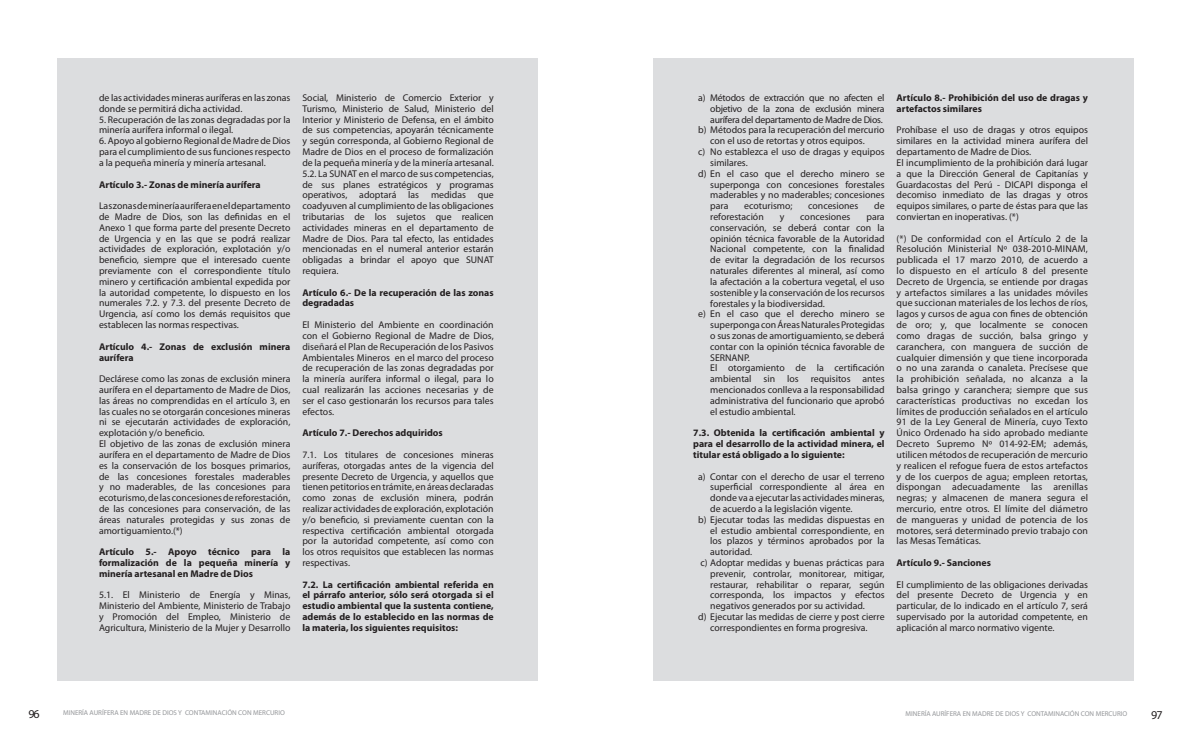
<style>
.page{position:relative;width:1191px;height:738px;background:#fff}
.page>*{position:absolute;margin:0;border:0;box-sizing:border-box;transform-origin:0 0}
.t1{font:12px "Myriad Pro";color:#231f20}
.t2{font:9.8px/10.8px "Myriad Pro";color:#231f20;text-align:justify}
.t3{font:700 9.8px/10.8px "Myriad Pro";color:#231f20}
.t4{font:7px "Myriad Pro";color:#939598}
</style>
<div class="page">
<div style="left:58px;top:58px;width:480px;height:621px;background:#dcdddf"></div>
<div style="left:653px;top:58px;width:480px;height:621px;background:#dcdddf"></div>
<p class="t2" style="left:99px;top:92px;width:193px">de las actividades mineras auríferas en las zonas donde se permitirá dicha actividad.</p>
<p class="t2" style="left:99px;top:114px;width:193px">5. Recuperación de las zonas degradadas por la minería aurífera informal o ilegal.</p>
<p class="t2" style="left:99px;top:135px;width:193px">6. Apoyo al gobierno Regional de Madre de Dios para el cumplimiento de sus funciones respecto a la pequeña minería y minería artesanal.</p>
<p class="t3" style="left:99px;top:178px;width:163px">Artículo 3.- Zonas de minería aurífera</p>
<p class="t2" style="left:99px;top:200px;width:193px">Las zonas de minería aurífera en el departamento de Madre de Dios, son las definidas en el Anexo 1 que forma parte del presente Decreto de Urgencia y en las que se podrá realizar actividades de exploración, explotación y/o beneficio, siempre que el interesado cuente previamente con el correspondiente título minero y certificación ambiental expedida por la autoridad competente, lo dispuesto en los numerales 7.2. y 7.3. del presente Decreto de Urgencia, así como los demás requisitos que establecen las normas respectivas.</p>
<p class="t3" style="left:99px;top:340px;width:193px">Artículo 4.- Zonas de exclusión minera aurífera</p>
<p class="t2" style="left:99px;top:373px;width:193px">Declárese como las zonas de exclusión minera aurífera en el departamento de Madre de Dios, las áreas no comprendidas en el artículo 3, en las cuales no se otorgarán concesiones mineras ni se ejecutarán actividades de exploración, explotación y/o beneficio.</p>
<p class="t2" style="left:99px;top:438px;width:193px">El objetivo de las zonas de exclusión minera aurífera en el departamento de Madre de Dios es la conservación de los bosques primarios, de las concesiones forestales maderables y no maderables, de las concesiones para ecoturismo, de las concesiones de reforestación, de las concesiones para conservación, de las áreas naturales protegidas y sus zonas de amortiguamiento.(*)</p>
<p class="t3" style="left:99px;top:545px;width:193px;text-align:justify">Artículo 5.- Apoyo técnico para la formalización de la pequeña minería y minería artesanal en Madre de Dios</p>
<p class="t2" style="left:99px;top:589px;width:193px">5.1. El Ministerio de Energía y Minas, Ministerio del Ambiente, Ministerio de Trabajo y Promoción del Empleo, Ministerio de Agricultura, Ministerio de la Mujer y Desarrollo</p>
<p class="t2" style="left:302px;top:92px;width:193px">Social, Ministerio de Comercio Exterior y Turismo, Ministerio de Salud, Ministerio del Interior y Ministerio de Defensa, en el ámbito de sus competencias, apoyarán técnicamente y según corresponda, al Gobierno Regional de Madre de Dios en el proceso de formalización de la pequeña minería y de la minería artesanal.</p>
<p class="t2" style="left:302px;top:168px;width:193px">5.2. La SUNAT en el marco de sus competencias, de sus planes estratégicos y programas operativos, adoptará las medidas que coadyuven al cumplimiento de las obligaciones tributarias de los sujetos que realicen actividades mineras en el departamento de Madre de Dios. Para tal efecto, las entidades mencionadas en el numeral anterior estarán obligadas a brindar el apoyo que SUNAT requiera.</p>
<p class="t3" style="left:302px;top:286px;width:193px">Artículo 6.- De la recuperación de las zonas degradadas</p>
<p class="t2" style="left:302px;top:319px;width:193px">El Ministerio del Ambiente en coordinación con el Gobierno Regional de Madre de Dios, diseñará el Plan de Recuperación de los Pasivos Ambientales Mineros en el marco del proceso de recuperación de las zonas degradadas por la minería aurífera informal o ilegal, para lo cual realizarán las acciones necesarias y de ser el caso gestionarán los recursos para tales efectos.</p>
<p class="t3" style="left:302px;top:427px;width:142px">Artículo 7.- Derechos adquiridos</p>
<p class="t2" style="left:302px;top:448px;width:193px">7.1. Los titulares de concesiones mineras auríferas, otorgadas antes de la vigencia del presente Decreto de Urgencia, y aquellos que tienen petitorios en trámite, en áreas declaradas como zonas de exclusión minera, podrán realizar actividades de exploración, explotación y/o beneficio, si previamente cuentan con la respectiva certificación ambiental otorgada por la autoridad competente, así como con los otros requisitos que establecen las normas respectivas.</p>
<p class="t3" style="left:302px;top:578px;width:193px;text-align:justify">7.2. La certificación ambiental referida en el párrafo anterior, sólo será otorgada si el estudio ambiental que la sustenta contiene, además de lo establecido en las normas de la materia, los siguientes requisitos:</p>
<p class="t2" style="left:710px;top:92px;width:176px;text-indent:-12px">a) Métodos de extracción que no afecten el objetivo de la zona de exclusión minera aurífera del departamento de Madre de Dios.</p>
<p class="t2" style="left:710px;top:124px;width:176px;text-indent:-12px">b) Métodos para la recuperación del mercurio con el uso de retortas y otros equipos.</p>
<p class="t2" style="left:710px;top:146px;width:176px;text-indent:-12px">c) No establezca el uso de dragas y equipos similares.</p>
<p class="t2" style="left:710px;top:168px;width:176px;text-indent:-12px">d) En el caso que el derecho minero se superponga con concesiones forestales maderables y no maderables; concesiones para</p>
<p class="t2" style="left:744px;top:200px;width:50px">ecoturismo;</p>
<p class="t2" style="left:808px;top:200px;width:52px">concesiones</p>
<p class="t2" style="left:874px;top:200px;width:12px">de</p>
<p class="t2" style="left:710px;top:211px;width:55px">reforestación</p>
<p class="t2" style="left:779px;top:211px;width:6px">y</p>
<p class="t2" style="left:800px;top:211px;width:52px">concesiones</p>
<p class="t2" style="left:710px;top:211px;width:176px;text-indent:156px">para conservación, se deberá contar con la opinión técnica favorable de la Autoridad Nacional competente, con la finalidad de evitar la degradación de los recursos naturales diferentes al mineral, así como la afectación a la cobertura vegetal, el uso sostenible y la conservación de los recursos forestales y la biodiversidad.</p>
<p class="t2" style="left:710px;top:308px;width:176px;text-indent:-12px">e) En el caso que el derecho minero se superponga con Áreas Naturales Protegidas o sus zonas de amortiguamiento, se deberá contar con la opinión técnica favorable de SERNANP.</p>
<p class="t2" style="left:710px;top:362px;width:176px">El otorgamiento de la certificación ambiental sin los requisitos antes mencionados conlleva a la responsabilidad administrativa del funcionario que aprobó el estudio ambiental.</p>
<p class="t3" style="left:693px;top:427px;width:193px;text-align:justify">7.3. Obtenida la certificación ambiental y para el desarrollo de la actividad minera, el titular está obligado a lo siguiente:</p>
<p class="t2" style="left:710px;top:470px;width:176px;text-indent:-12px">a) Contar con el derecho de usar el terreno superficial correspondiente al área en donde va a ejecutar las actividades mineras, de acuerdo a la legislación vigente.</p>
<p class="t2" style="left:710px;top:513px;width:176px;text-indent:-12px">b) Ejecutar todas las medidas dispuestas en el estudio ambiental correspondiente, en los plazos y términos aprobados por la autoridad.</p>
<p class="t2" style="left:710px;top:556px;width:176px;text-indent:-10px">c) Adoptar medidas y buenas prácticas para prevenir, controlar, monitorear, mitigar, restaurar, rehabilitar o reparar, según corresponda, los impactos y efectos negativos generados por su actividad.</p>
<p class="t2" style="left:698px;top:610px;width:188px;text-align:center">d) Ejecutar las medidas de cierre y post cierre correspondientes en forma progresiva.</p>
<p class="t3" style="left:896px;top:92px;width:193px">Artículo 8.- Prohibición del uso de dragas y artefactos similares</p>
<p class="t2" style="left:896px;top:124px;width:193px">Prohíbase el uso de dragas y otros equipos similares en la actividad minera aurífera del departamento de Madre de Dios.</p>
<p class="t2" style="left:896px;top:157px;width:193px">El incumplimiento de la prohibición dará lugar a que la Dirección General de Capitanías y Guardacostas del Perú - DICAPI disponga el decomiso inmediato de las dragas y otros equipos similares, o parte de éstas para que las conviertan en inoperativas. (*)</p>
<p class="t2" style="left:896px;top:232px;width:193px">(*) De conformidad con el Artículo 2 de la Resolución Ministerial Nº 038-2010-MINAM, publicada el 17 marzo 2010, de acuerdo a lo dispuesto en el artículo 8 del presente Decreto de Urgencia, se entiende por dragas y artefactos similares a las unidades móviles que succionan materiales de los lechos de ríos, lagos y cursos de agua con fines de obtención de oro; y, que localmente se conocen como dragas de succión, balsa gringo y caranchera, con manguera de succión de cualquier dimensión y que tiene incorporada o no una zaranda o canaleta. Precísese que la prohibición señalada, no alcanza a la balsa gringo y caranchera; siempre que sus características productivas no excedan los límites de producción señalados en el artículo 91 de la Ley General de Minería, cuyo Texto Único Ordenado ha sido aprobado mediante Decreto Supremo Nº 014-92-EM; además, utilicen métodos de recuperación de mercurio y realicen el refogue fuera de estos artefactos y de los cuerpos de agua; empleen retortas, dispongan adecuadamente las arenillas negras; y almacenen de manera segura el mercurio, entre otros. El límite del diámetro de mangueras y unidad de potencia de los motores, será determinado previo trabajo con las Mesas Temáticas.</p>
<p class="t3" style="left:896px;top:556px;width:96px">Artículo 9.- Sanciones</p>
<p class="t2" style="left:896px;top:578px;width:193px">El cumplimiento de las obligaciones derivadas del presente Decreto de Urgencia y en particular, de lo indicado en el artículo 7, será supervisado por la autoridad competente, en aplicación al marco normativo vigente.</p>
<p class="t4" style="left:63px;top:707px;width:223px">MINERÍA AURÍFERA EN MADRE DE DIOS Y CONTAMINACIÓN CON MERCURIO</p>
<p class="t1" style="left:28px;top:706px;width:13px">96</p>
<p class="t4" style="left:905px;top:708px;width:223px">MINERÍA AURÍFERA EN MADRE DE DIOS Y CONTAMINACIÓN CON MERCURIO</p>
<p class="t1" style="left:1151px;top:706px;width:13px">97</p>
</div>
